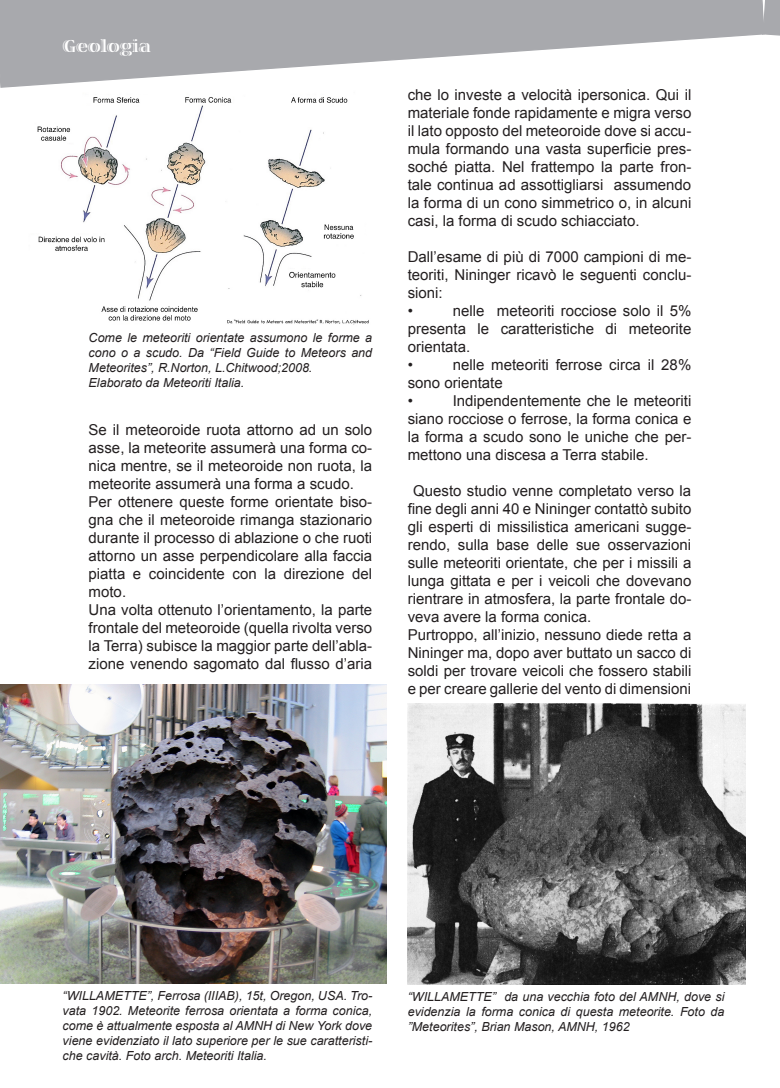
<style>
.page{position:relative;width:780px;height:1088px;background:#fff}
.page>*{position:absolute;margin:0;border:0;box-sizing:border-box;transform-origin:0 0}
.t1{font:700 17.5px "Viva Std";color:#fff}
.List_Paragraph{font:15px/18px "Arial";color:#231f20;text-align:justify}
.Normale{font:italic 12.5px/15px "Arial";color:#231f20;text-align:justify}
.t2{font:700 8.75px "Arial Narrow";color:#231f20}
.s1{font-size:12.5px}
</style>
<div class="page">
<svg style="left:0;top:0;width:762px;height:88px"></svg>
<svg style="left:762px;top:0;width:18px;height:36px"></svg>
<img style="left:37px;top:97px;width:332px;height:228px">
<img style="left:0;top:684px;width:386px;height:299px">
<img style="left:407px;top:704px;width:338px;height:280px">
<p class="t1" style="left:63px;top:37px;width:89px">Geologia</p>
<p class="Normale" style="left:89px;top:330px;width:285px">Come le meteoriti orientate assumono le forme a cono o a scudo. Da “Field Guide to Meteors and Meteorites”, R.Norton, L.Chitwood;2008.</p>
<p class="Normale" style="left:89px;top:375px;width:157px">Elaborato da Meteoriti Italia.</p>
<p class="List_Paragraph" style="left:89px;top:421px;width:285px">Se il meteoroide ruota attorno ad un solo asse, la meteorite assumerà una forma co&shy;nica mentre, se il meteoroide non ruota, la meteorite assumerà una forma a scudo.</p>
<p class="List_Paragraph" style="left:89px;top:493px;width:285px">Per ottenere queste forme orientate biso&shy;gna che il meteoroide rimanga stazionario durante il processo di ablazione o che ruoti attorno un asse perpendicolare alla faccia piatta e coincidente con la direzione del moto.</p>
<p class="List_Paragraph" style="left:89px;top:601px;width:285px">Una volta ottenuto l’orientamento, la parte frontale del meteoroide (quella rivolta verso la Terra) subisce la maggior parte dell’abla&shy;zione venendo sagomato dal flusso d’aria</p>
<p class="List_Paragraph" style="left:407px;top:85px;width:285px">che lo investe a velocità ipersonica. Qui il materiale fonde rapidamente e migra verso il lato opposto del meteoroide dove si accu&shy;mula formando una vasta superficie pres&shy;soché piatta. Nel frattempo la parte fron&shy;tale continua ad assottigliarsi assumendo la forma di un cono simmetrico o, in alcuni casi, la forma di scudo schiacciato.</p>
<p class="List_Paragraph" style="left:407px;top:247px;width:285px">Dall’esame di più di 7000 campioni di me&shy;teoriti, Nininger ricavò le seguenti conclu&shy;sioni:</p>
<p class="List_Paragraph" style="left:407px;top:301px;width:7px">•</p>
<p class="List_Paragraph" style="left:407px;top:301px;width:285px;text-indent:45px">nelle meteoriti rocciose solo il 5% presenta le caratteristiche di meteorite orientata.</p>
<p class="List_Paragraph" style="left:407px;top:355px;width:7px">•</p>
<p class="List_Paragraph" style="left:407px;top:355px;width:285px;text-indent:45px">nelle meteoriti ferrose circa il 28% sono orientate</p>
<p class="List_Paragraph" style="left:407px;top:391px;width:7px">•</p>
<p class="List_Paragraph" style="left:407px;top:391px;width:285px;text-indent:45px">Indipendentemente che le meteoriti siano rocciose o ferrose, la forma conica e la forma a scudo sono le uniche che per&shy;mettono una discesa a Terra stabile.</p>
<p class="List_Paragraph" style="left:407px;top:481px;width:285px;text-indent:5px">Questo studio venne completato verso la fine degli anni 40 e Nininger contattò subito gli esperti di missilistica americani sugge&shy;rendo, sulla base delle sue osservazioni sulle meteoriti orientate, che per i missili a lunga gittata e per i veicoli che dovevano rientrare in atmosfera, la parte frontale do&shy;veva avere la forma conica.</p>
<p class="List_Paragraph" style="left:407px;top:625px;width:285px">Purtroppo, all’inizio, nessuno diede retta a Nininger ma, dopo aver buttato un sacco di soldi per trovare veicoli che fossero stabili e per creare gallerie del vento di dimensioni</p>
<p class="Normale" style="left:63px;top:988px;width:311px">“WILLAMETTE”, Ferrosa (IIIAB), 15t, Oregon, USA. Tro&shy;vata 1902. Meteorite ferrosa orientata a forma conica, come è attualmente esposta al AMNH di New York dove viene evidenziato il lato superiore per le sue caratteristi&shy;che cavità. Foto arch. Meteoriti Italia.</p>
<p class="Normale" style="left:407px;top:989px;width:318px">“WILLAMETTE” da una vecchia foto del AMNH, dove si evidenzia la forma conica di questa meteorite. Foto da ”Meteorites”, Brian Mason, AMNH, 1962</p>
<p class="t2" style="left:333px;top:1009px;width:172px"><span class="s1">L’H</span>OBBY DELLA <span class="s1">S</span>CIENZA E DELLA <span class="s1">T</span>ECNICA</p>
</div>
